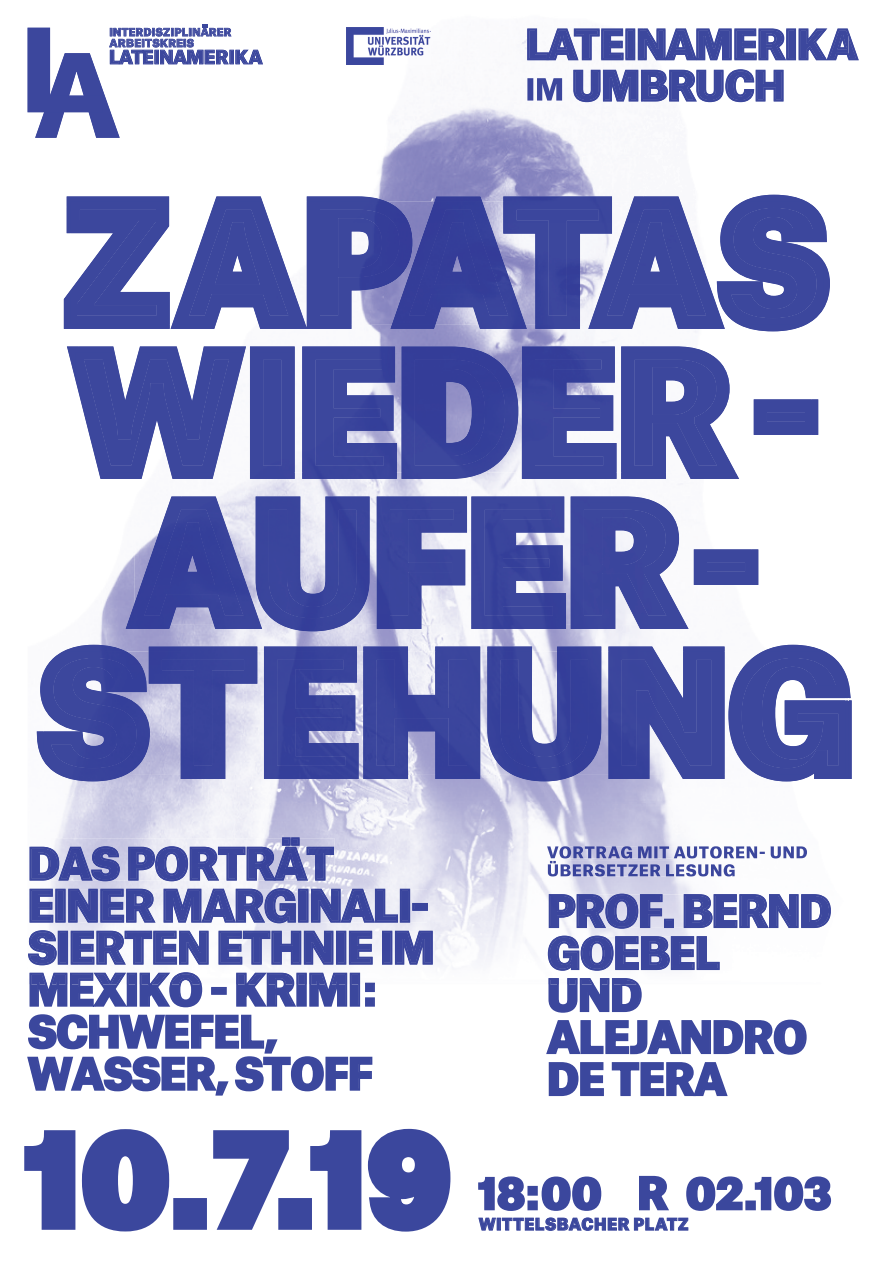
<style>
.page{position:relative;width:893px;height:1263px;background:#fff}
.page>*{position:absolute;margin:0;border:0;box-sizing:border-box;transform-origin:0 0}
.t1{font:900 120.75px "Atlas Grotesk";color:#3b479d}
.t2{font:900 42px/42px "Atlas Grotesk";letter-spacing:-.02em;color:#3b479d}
.t3{font:900 15.75px "Atlas Grotesk";letter-spacing:.04em;color:#3b479d}
</style>
<div class="page">
<svg style="left:24px;top:1129px;width:146px;height:103px"></svg>
<div style="left:173px;top:1198px;width:34px;height:32px;border:10px solid #3b479d"></div>
<svg style="left:213px;top:1130px;width:76px;height:100px"></svg>
<div style="left:278px;top:1198px;width:34px;height:32px;border:10px solid #3b479d"></div>
<svg style="left:305px;top:1128px;width:146px;height:104px"></svg>
<svg style="left:30px;top:984px;width:345px;height:23px"></svg>
<svg style="left:27px;top:1014px;width:346px;height:82px"></svg>
<div style="left:745px;top:1200px;width:11px;height:10px;border:2px solid #3b479d"></div>
<svg style="left:754px;top:1176px;width:78px;height:35px"></svg>
<svg style="left:478px;top:1175px;width:265px;height:56px"></svg>
<svg style="left:546px;top:984px;width:261px;height:113px"></svg>
<img style="left:643px;top:984px;width:180px;height:1px">
<img style="left:848px;top:30px;width:9px;height:29px">
<img style="left:848px;top:681px;width:4px;height:98px">
<img style="left:202px;top:24px;width:634px;height:171px">
<img style="left:29px;top:299px;width:50px;height:685px">
<img style="left:376px;top:331px;width:405px;height:15px">
<img style="left:88px;top:564px;width:93px;height:81px">
<img style="left:222px;top:479px;width:461px;height:17px">
<img style="left:758px;top:549px;width:39px;height:96px">
<img style="left:181px;top:631px;width:462px;height:14px">
<img style="left:79px;top:781px;width:205px;height:187px">
<img style="left:336px;top:781px;width:457px;height:183px">
<img style="left:284px;top:781px;width:52px;height:187px">
<img style="left:547px;top:846px;width:12px;height:13px">
<img style="left:559px;top:846px;width:248px;height:13px">
<img style="left:548px;top:876px;width:187px;height:1px">
<img style="left:548px;top:861px;width:187px;height:15px">
<img style="left:30px;top:837px;width:295px;height:44px">
<img style="left:30px;top:838px;width:61px;height:42px">
<img style="left:91px;top:838px;width:243px;height:42px">
<img style="left:30px;top:888px;width:398px;height:35px">
<img style="left:40px;top:889px;width:387px;height:33px">
<img style="left:126px;top:889px;width:284px;height:33px">
<img style="left:28px;top:930px;width:405px;height:35px">
<img style="left:29px;top:931px;width:406px;height:33px">
<img style="left:96px;top:931px;width:337px;height:33px">
<img style="left:30px;top:972px;width:330px;height:1px">
<img style="left:30px;top:973px;width:345px;height:11px">
<img style="left:346px;top:28px;width:84px;height:37px">
<svg style="left:28px;top:25px;width:235px;height:113px"></svg>
<img style="left:527px;top:28px;width:321px;height:32px">
<img style="left:528px;top:29px;width:320px;height:30px">
<img style="left:527px;top:78px;width:35px;height:23px">
<img style="left:573px;top:69px;width:210px;height:33px">
<img style="left:583px;top:70px;width:20px;height:31px">
<img style="left:603px;top:70px;width:180px;height:31px">
<img style="left:64px;top:195px;width:766px;height:136px">
<img style="left:70px;top:201px;width:753px;height:124px">
<img style="left:67px;top:346px;width:751px;height:133px">
<img style="left:75px;top:353px;width:737px;height:119px">
<img style="left:126px;top:496px;width:632px;height:135px">
<img style="left:135px;top:503px;width:617px;height:122px">
<img style="left:37px;top:645px;width:811px;height:136px">
<img style="left:44px;top:651px;width:220px;height:124px">
<img style="left:264px;top:651px;width:581px;height:124px">
<img style="left:549px;top:894px;width:265px;height:35px">
<img style="left:550px;top:894px;width:281px;height:34px">
<img style="left:548px;top:936px;width:171px;height:35px">
<img style="left:549px;top:936px;width:171px;height:34px">
<img style="left:548px;top:978px;width:83px;height:6px">
<img style="left:549px;top:979px;width:90px;height:5px">
<p class="t2" style="left:28px;top:964px;width:350px">MEXIKO - KRIMI:<br>SCHWEFEL,<br>WASSER, STOFF</p>
<h1 class="t1" style="left:28px;top:1078px;width:423px">10.7.19</h1>
<p class="t2" style="left:547px;top:970px;width:262px">UND<br>ALEJANDRO<br>DE TERA</p>
<p class="t2" style="left:479px;top:1168px;width:354px">18:00 R 02.103</p>
<p class="t3" style="left:479px;top:1211px;width:211px">WITTELSBACHER PLATZ</p>
</div>
